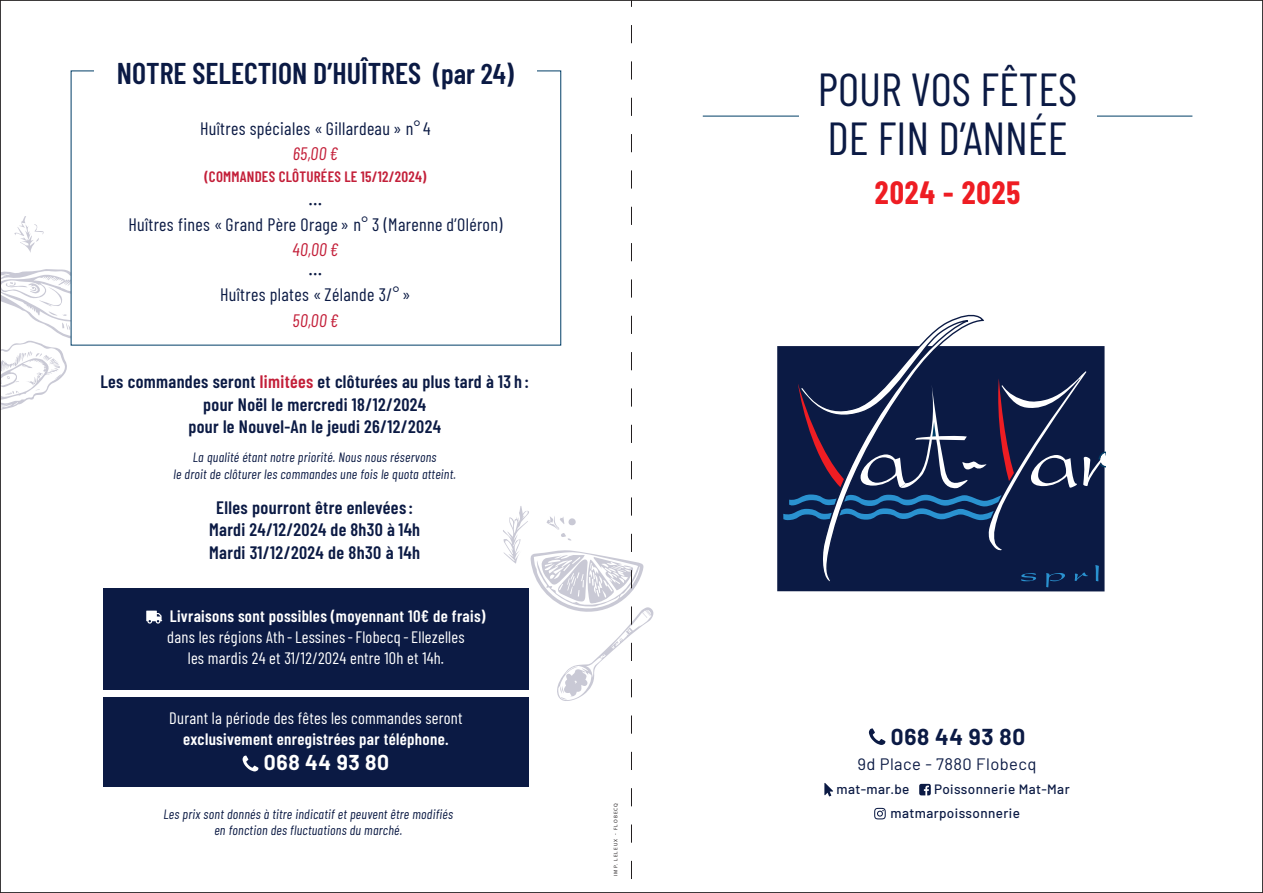
<style>
.page{position:relative;width:1263px;height:893px;background:#fff}
.page>*{position:absolute;margin:0;border:0;box-sizing:border-box;transform-origin:0 0}
.t1{font:46.2px/48.9px "Barlow Condensed";color:#0b1a44}
.t2{font:700 31.5px "Barlow Condensed";letter-spacing:.03em;color:#ee1d23}
.t3{font:600 30px "Barlow Condensed";color:#0b1a44}
.t4{font:700 22.5px "Barlow";letter-spacing:.03em;color:#0b1a44}
.t5{font:700 21px "Barlow";letter-spacing:.03em;color:#fff}
.t6{font:600 18px/22.5px "Barlow Condensed";letter-spacing:.02em;color:#0b1a44;text-align:center}
.t7{font:18px "Barlow Condensed";letter-spacing:.02em;color:#0b1a44}
.t8{font:italic 18px "Barlow Condensed";letter-spacing:.02em;color:#c31f39}
.t9{font:16.5px/21px "Barlow Condensed";letter-spacing:.015em;color:#fff;text-align:center}
.t10{font:600 16.5px "Barlow Condensed";letter-spacing:.02em;color:#fff}
.t11{font:16.5px "Barlow";letter-spacing:.03em;color:#0b1a44}
.t12{font:600 15px "Barlow Condensed";letter-spacing:.015em;color:#c31f39}
.t13{font:italic 13.5px/16.2px "Barlow Condensed";letter-spacing:.02em;color:#0b1a44;text-align:center}
.t14{font:500 13.5px/24px "Barlow";letter-spacing:.03em;color:#0b1a44}
.t15{font:10.5px "Barlow Condensed";color:#0b1a44}
.t16{font:5.25px "Myriad Pro";letter-spacing:.22em;color:#231f20}
.s1{font-size:28.5px}
.s2{color:#c31f39}
</style>
<div class="page">
<svg style="left:14px;top:216px;width:30px;height:37px"></svg>
<svg style="left:2px;top:269px;width:118px;height:141px"></svg>
<hr style="left:703px;top:116px;width:489px;height:1px;background:#003e67">
<div style="left:799px;top:60px;width:297px;height:144px;background:#fff"></div>
<div style="left:71px;top:71px;width:490px;height:274px;background:#fff"></div>
<svg style="left:869px;top:728px;width:16px;height:17px"></svg>
<svg style="left:824px;top:783px;width:9px;height:13px"></svg>
<svg style="left:919px;top:784px;width:12px;height:11px"></svg>
<svg style="left:874px;top:808px;width:12px;height:11px"></svg>
<div style="left:103px;top:588px;width:425px;height:102px;background:#0b1a44"></div>
<svg style="left:146px;top:611px;width:16px;height:13px"></svg>
<div style="left:103px;top:697px;width:425px;height:89px;background:#0b1a44"></div>
<svg style="left:243px;top:756px;width:15px;height:15px"></svg>
<div style="left:777px;top:346px;width:327px;height:245px;background:#0b1a44"></div>
<svg style="left:799px;top:314px;width:185px;height:268px"></svg>
<svg style="left:1021px;top:573px;width:15px;height:8px"></svg>
<svg style="left:1046px;top:573px;width:19px;height:14px"></svg>
<svg style="left:1074px;top:573px;width:14px;height:8px"></svg>
<svg style="left:1095px;top:565px;width:4px;height:16px"></svg>
<svg style="left:783px;top:371px;width:322px;height:180px"></svg>
<svg style="left:502px;top:2px;width:152px;height:877px"></svg>
<h3 class="t3" style="left:117px;top:52px;width:398px">NOTRE SELECTION D’HUÎTRES <span class="s1">(par 24)</span></h3>
<p class="t7" style="left:200px;top:116px;width:232px">Huîtres spéciales « Gillardeau » n° 4</p>
<p class="t8" style="left:293px;top:141px;width:47px">65,00 €</p>
<p class="t12" style="left:204px;top:166px;width:223px">(COMMANDES CLÔTURÉES LE 15/12/2024)</p>
<p class="t15" style="left:309px;top:196px;width:14px">•••</p>
<p class="t7" style="left:128px;top:212px;width:376px">Huîtres fines « Grand Père Orage » n° 3 (Marenne d’Oléron)</p>
<p class="t8" style="left:292px;top:237px;width:47px">40,00 €</p>
<p class="t15" style="left:309px;top:266px;width:14px">•••</p>
<p class="t7" style="left:220px;top:282px;width:192px">Huîtres plates « Zélande 3/° »</p>
<p class="t8" style="left:292px;top:308px;width:47px">50,00 €</p>
<p class="t6" style="left:100px;top:369px;width:430px">Les commandes seront <span class="s2">limitées</span> et clôturées au plus tard à 13 h: pour Noël le mercredi 18/12/2024<br>pour le Nouvel-An le jeudi 26/12/2024</p>
<p class="t13" style="left:173px;top:448px;width:284px">La qualité étant notre priorité. Nous nous réservons<br>le droit de clôturer les commandes une fois le quota atteint.</p>
<p class="t6" style="left:209px;top:495px;width:213px">Elles pourront être enlevées:<br>Mardi 24/12/2024 de 8h30 à 14h<br>Mardi 31/12/2024 de 8h30 à 14h</p>
<p class="t10" style="left:170px;top:605px;width:317px">Livraisons sont possibles (moyennant 10€ de frais)</p>
<p class="t9" style="left:167px;top:626px;width:299px">dans les régions Ath -Lessines- Flobecq - Ellezelles les mardis 24 et 31/12/2024 entre 10h et 14h.</p>
<p class="t9" style="left:169px;top:706px;width:295px">Durant la période des fêtes les commandes seront</p>
<p class="t10" style="left:183px;top:727px;width:267px">exclusivement enregistrées par téléphone.</p>
<p class="t5" style="left:264px;top:747px;width:127px">068 44 93 80</p>
<p class="t13" style="left:164px;top:805px;width:291px">Les prix sont donnés à titre indicatif et peuvent être modifiés en fonction des fluctuations du marché.</p>
<p class="t16" style="left:613px;top:876px;width:75px;rotate:-90deg">IMP. LELEUX - FLOBECQ</p>
<h1 class="t1" style="left:818px;top:62px;width:261px">POUR VOS FÊTES<br>DE FIN D’ANNÉE</h1>
<h2 class="t2" style="left:875px;top:170px;width:147px">2024 - 2025</h2>
<p class="t4" style="left:891px;top:720px;width:136px">068 44 93 80</p>
<p class="t11" style="left:857px;top:753px;width:181px">9d Place - 7880 Flobecq</p>
<p class="t14" style="left:836px;top:776px;width:74px">mat-mar.be</p>
<p class="t14" style="left:890px;top:776px;width:181px;text-indent:44px">Poissonnerie Mat-Mar matmarpoissonnerie</p>
</div>
